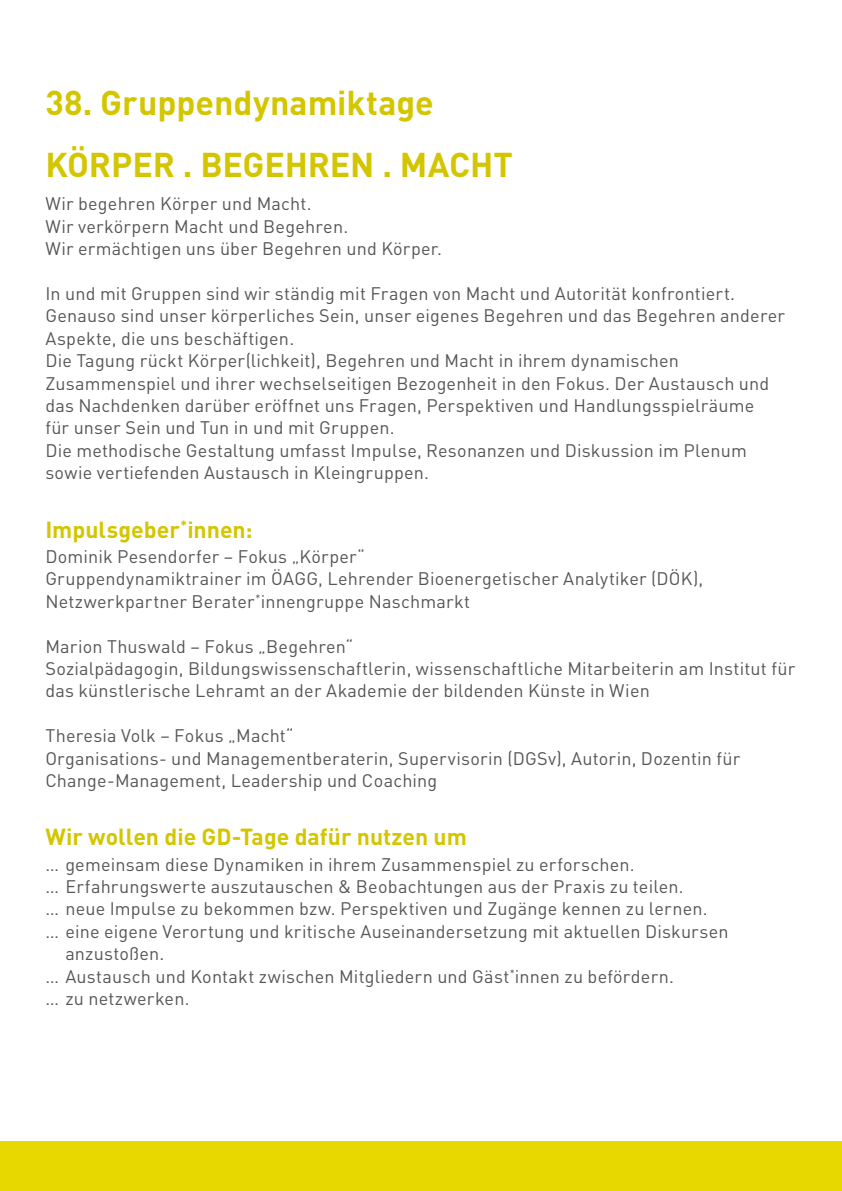
<style>
.page{position:relative;width:842px;height:1191px;background:#fff}
.page>*{position:absolute;margin:0;border:0;box-sizing:border-box;transform-origin:0 0}
.t1{font:700 34px/62px "DIN Pro";letter-spacing:-.005em;color:#d3c600}
.t2{font:700 23px "DIN Pro";color:#d3c600}
.t3{font:18px/22.4px "DIN Pro";letter-spacing:.01em;color:#565656}
</style>
<div class="page">
<div style="left:0;top:1141px;width:842px;height:50px;background:#e7d900"></div>
<h1 class="t1" style="left:45px;top:70px;width:469px">38. Gruppendynamiktage<br>KÖRPER . BEGEHREN . MACHT</h1>
<p class="t3" style="left:45px;top:192px;width:398px">Wir begehren Körper und Macht.<br>Wir verkörpern Macht und Begehren.<br>Wir ermächtigen uns über Begehren und Körper.</p>
<p class="t3" style="left:45px;top:282px;width:741px">In und mit Gruppen sind wir ständig mit Fragen von Macht und Autorität konfrontiert.<br>Genauso sind unser körperliches Sein, unser eigenes Begehren und das Begehren anderer Aspekte, die uns beschäftigen.<br>Die Tagung rückt Körper(lichkeit), Begehren und Macht in ihrem dynamischen Zusammenspiel und ihrer wechselseitigen Bezogenheit in den Fokus. Der Austausch und das Nachdenken darüber eröffnet uns Fragen, Perspektiven und Handlungsspielräume<br>für unser Sein und Tun in und mit Gruppen.<br>Die methodische Gestaltung umfasst Impulse, Resonanzen und Diskussion im Plenum sowie vertiefenden Austausch in Kleingruppen.</p>
<p class="t2" style="left:45px;top:514px;width:209px">Impulsgeber<sup>*</sup>innen:</p>
<p class="t3" style="left:45px;top:544px;width:659px">Dominik Pesendorfer – Fokus „Körper“<br>Gruppendynamiktrainer im ÖAGG, Lehrender Bioenergetischer Analytiker (DÖK),<br>Netzwerkpartner Berater<sup>*</sup>innengruppe Naschmarkt</p>
<p class="t3" style="left:45px;top:634px;width:751px">Marion Thuswald – Fokus „Begehren“<br>Sozialpädagogin, Bildungswissenschaftlerin, wissenschaftliche Mitarbeiterin am Institut für das künstlerische Lehramt an der Akademie der bildenden Künste in Wien</p>
<p class="t3" style="left:45px;top:724px;width:696px">Theresia Volk – Fokus „Macht“<br>Organisations- und Managementberaterin, Supervisorin (DGSv), Autorin, Dozentin für<br>Change-Management, Leadership und Coaching</p>
<p class="t2" style="left:45px;top:821px;width:423px">Wir wollen die GD-Tage dafür nutzen um</p>
<p class="t3" style="left:45px;top:852px;width:591px">… gemeinsam diese Dynamiken in ihrem Zusammenspiel zu erforschen.</p>
<p class="t3" style="left:45px;top:874px;width:640px">… Erfahrungswerte auszutauschen &amp; Beobachtungen aus der Praxis zu teilen.</p>
<p class="t3" style="left:45px;top:897px;width:664px">… neue Impulse zu bekommen bzw. Perspektiven und Zugänge kennen zu lernen.</p>
<p class="t3" style="left:45px;top:919px;width:685px">… eine eigene Verortung und kritische Auseinandersetzung mit aktuellen Diskursen</p>
<p class="t3" style="left:65px;top:941px;width:101px">anzustoßen.</p>
<p class="t3" style="left:45px;top:964px;width:630px">… Austausch und Kontakt zwischen Mitgliedern und Gäst<sup>*</sup>innen zu befördern.</p>
<p class="t3" style="left:45px;top:986px;width:146px">… zu netzwerken.</p>
</div>
